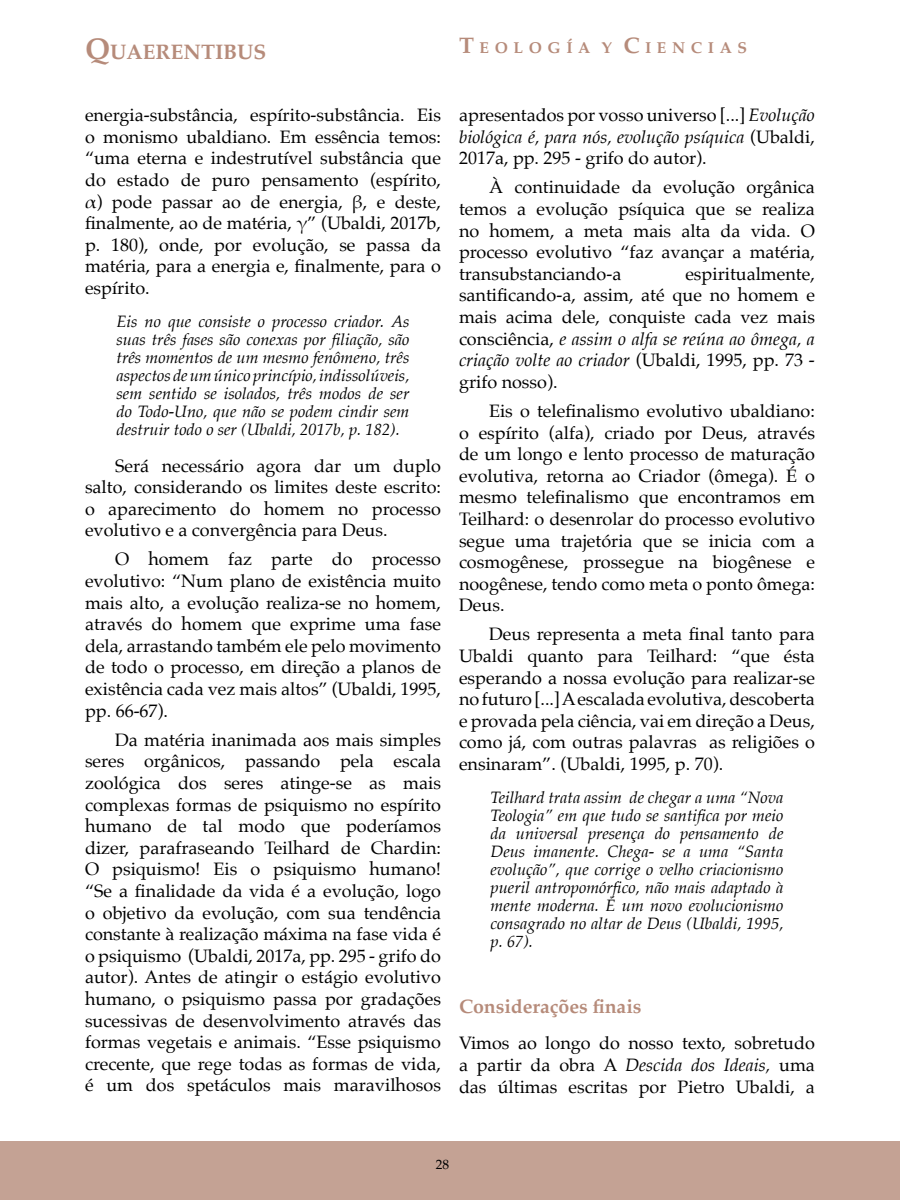
<style>
.page{position:relative;width:900px;height:1200px;background:#fff}
.page>*{position:absolute;margin:0;border:0;box-sizing:border-box;transform-origin:0 0}
.t1{font:700 21px "Palatino";color:#b68b7a}
.t2{font:700 19.5px "Palatino";color:#b68b7a}
.t3{font:18px/21.6px "Palatino";color:#000001;text-align:justify}
.t4{font:italic 16.5px/18px "Palatino";color:#000001;text-align:justify}
.t5{font:700 15.75px "Palatino";letter-spacing:.355em;color:#b68b7a}
.t6{font:13.5px "Palatino";color:#000001}
.s1{font-size:30px}
.s2{font-size:22.5px}
.s3{font-style:italic}
</style>
<div class="page">
<div style="left:0;top:1142px;width:900px;height:58px;background:#c4a294"></div>
<p class="t1" style="left:85px;top:34px;width:183px"><span class="s1">Q</span>UAERENTIBUS</p>
<p class="t3" style="left:85px;top:104px;width:357px">energia-substância, espírito-substância. Eis o monismo ubaldiano. Em essência temos: “uma eterna e indestrutível substância que do estado de puro pensamento (espírito, α) pode passar ao de energia, β, e deste, finalmente, ao de matéria, γ” (Ubaldi, 2017b, p. 180), onde, por evolução, se passa da matéria, para a energia e, finalmente, para o espírito.</p>
<p class="t4" style="left:117px;top:312px;width:294px">Eis no que consiste o processo criador. As suas três fases são conexas por filiação, são três momentos de um mesmo fenômeno, três aspectos de um único princípio, indissolúveis, sem sentido se isolados, três modos de ser do Todo-Uno, que não se podem cindir sem destruir todo o ser (Ubaldi, 2017b, p. 182).</p>
<p class="t3" style="left:85px;top:454px;width:357px;text-indent:30px">Será necessário agora dar um duplo salto, considerando os limites deste escrito: o aparecimento do homem no processo evolutivo e a convergência para Deus.</p>
<p class="t3" style="left:85px;top:548px;width:357px;text-indent:30px">O homem faz parte do processo evolutivo: “Num plano de existência muito mais alto, a evolução realiza-se no homem, através do homem que exprime uma fase dela, arrastando também ele pelo movimento de todo o processo, em direção a planos de existência cada vez mais altos” (Ubaldi, 1995, pp. 66-67).</p>
<p class="t3" style="left:85px;top:729px;width:357px;text-indent:30px">Da matéria inanimada aos mais simples seres orgânicos, passando pela escala zoológica dos seres atinge-se as mais complexas formas de psiquismo no espírito humano de tal modo que poderíamos dizer, parafraseando Teilhard de Chardin:<br>O psiquismo! Eis o psiquismo humano! “Se a finalidade da vida é a evolução, logo o objetivo da evolução, com sua tendência constante à realização máxima na fase vida é o psiquismo (Ubaldi, 2017a, pp. 295 - grifo do autor). Antes de atingir o estágio evolutivo humano, o psiquismo passa por gradações sucessivas de desenvolvimento através das formas vegetais e animais. “Esse psiquismo crecente, que rege todas as formas de vida, é um dos spetáculos mais maravilhosos</p>
<p class="t5" style="left:459px;top:34px;width:290px"><span class="s2">T</span> EOLOGÍA Y <span class="s2">C</span> IENCIAS</p>
<p class="t3" style="left:459px;top:104px;width:357px">apresentados por vosso universo [...] <span class="s3">Evolução biológica é, para nós, evolução psíquica</span> (Ubaldi, 2017a, pp. 295 - grifo do autor).</p>
<p class="t3" style="left:459px;top:176px;width:357px;text-indent:30px">À continuidade da evolução orgânica temos a evolução psíquica que se realiza no homem, a meta mais alta da vida. O processo evolutivo “faz avançar a matéria, transubstanciando-a</p>
<p class="t3" style="left:459px;top:263px;width:357px;text-indent:226px">espiritualmente, santificando-a, assim, até que no homem e mais acima dele, conquiste cada vez mais consciência, <span class="s3">e assim o alfa se reúna ao ômega, a criação volte ao criador</span> (Ubaldi, 1995, pp. 73 - grifo nosso).</p>
<p class="t3" style="left:459px;top:400px;width:357px;text-indent:30px">Eis o telefinalismo evolutivo ubaldiano: o espírito (alfa), criado por Deus, através de um longo e lento processo de maturação evolutiva, retorna ao Criador (ômega). É o mesmo telefinalismo que encontramos em Teilhard: o desenrolar do processo evolutivo segue uma trajetória que se inicia com a cosmogênese, prossegue na biogênese e noogênese, tendo como meta o ponto ômega:<br>Deus.</p>
<p class="t3" style="left:459px;top:623px;width:357px;text-indent:30px">Deus representa a meta final tanto para Ubaldi quanto para Teilhard: “que ésta esperando a nossa evolução para realizar-se no futuro [...] A escalada evolutiva, descoberta e provada pela ciência, vai em direção a Deus, como já, com outras palavras as religiões o ensinaram”. (Ubaldi, 1995, p. 70).</p>
<p class="t4" style="left:490px;top:788px;width:294px">Teilhard trata assim de chegar a uma “Nova Teologia” em que tudo se santifica por meio da universal presença do pensamento de Deus imanente. Chega- se a uma “Santa evolução”, que corrige o velho criacionismo pueril antropomórfico, não mais adaptado à mente moderna. É um novo evolucionismo consagrado no altar de Deus (Ubaldi, 1995, p. 67).</p>
<p class="t2" style="left:459px;top:989px;width:184px">Considerações finais</p>
<p class="t3" style="left:459px;top:1032px;width:357px">Vimos ao longo do nosso texto, sobretudo a partir da obra A <span class="s3">Descida dos Ideais,</span> uma das últimas escritas por Pietro Ubaldi, a</p>
<p class="t6" style="left:436px;top:1153px;width:15px">28</p>
</div>
